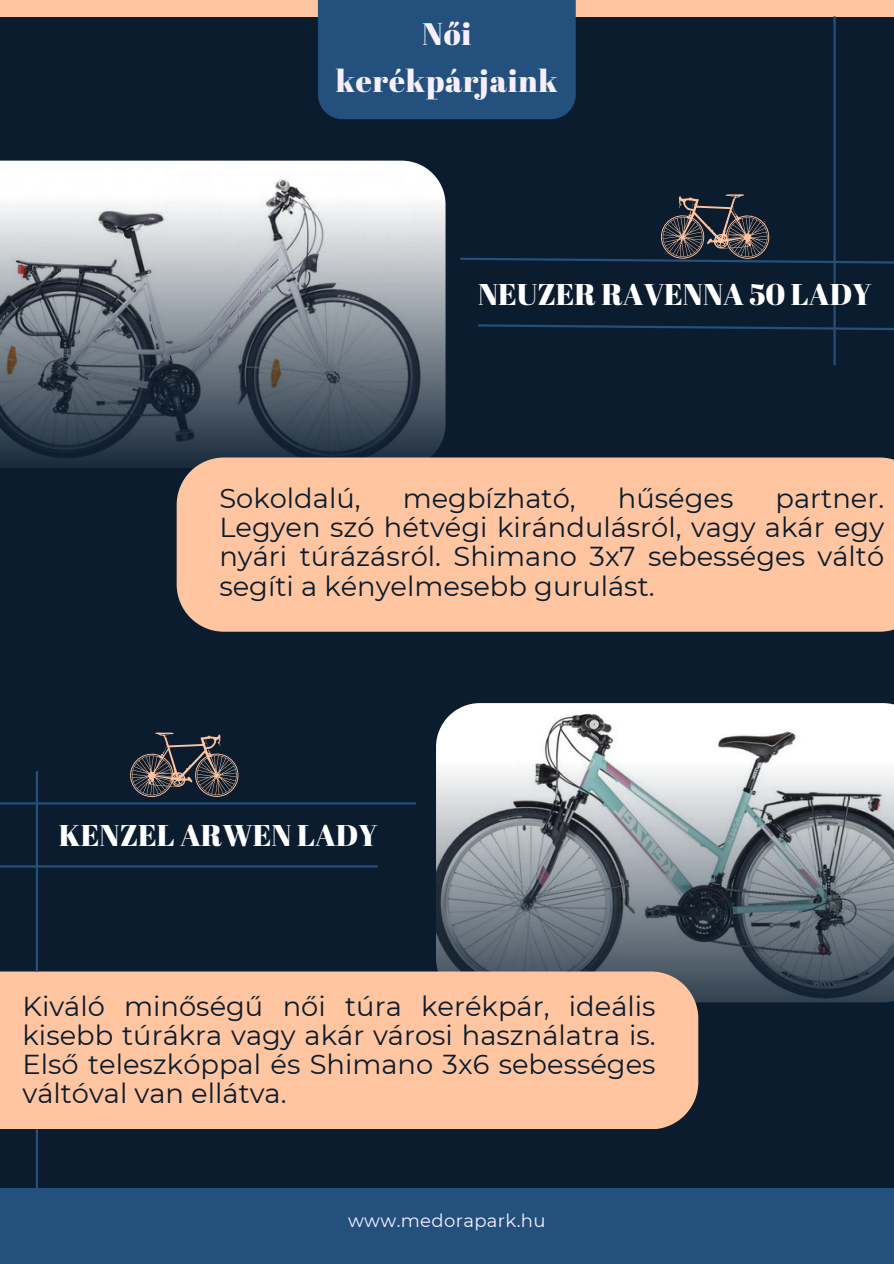
<style>
.page{position:relative;width:894px;height:1264px;background:#fff}
.page>*{position:absolute;margin:0;border:0;box-sizing:border-box;transform-origin:0 0}
.t1{font:31.2px/47.2px "Abril Fatface";letter-spacing:.025em;color:#f7efff;text-align:center}
.t2{font:30px "Abril Fatface";color:#fff}
.t3{font:27.3px/29.2px "Montserrat";color:#0a1c2e;text-align:justify}
.t4{font:18px "Montserrat";letter-spacing:.02em;color:#f7efff}
</style>
<div class="page">
<div style="left:0;top:0;width:893px;height:1263px;background:#0a1c2e"></div>
<div style="left:0;top:1188px;width:893px;height:75px;background:#23507d"></div>
<div style="left:0;top:0;width:893px;height:16px;background:#ffc5a0"></div>
<div style="left:318px;top:0;width:257px;height:119px;background:#23507d"></div>
<svg style="left:0;top:160px;width:446px;height:308px;background:#899098"></svg>
<hr style="left:833px;top:16px;width:2px;height:349px;background:#23507d">
<div style="left:177px;top:457px;width:716px;height:174px;background:#ffc5a0"></div>
<svg style="left:478px;top:323px;width:415px;height:8px"></svg>
<svg style="left:460px;top:194px;width:433px;height:71px"></svg>
<img style="left:444px;top:703px;width:449px;height:19px">
<svg style="left:0;top:722px;width:893px;height:327px"></svg>
<div style="left:0;top:971px;width:698px;height:158px;background:#ffc5a0"></div>
<hr style="left:0;top:802px;width:416px;height:2px;background:#23507d">
<hr style="left:0;top:865px;width:378px;height:2px;background:#23507d">
<hr style="left:36px;top:771px;width:2px;height:200px;background:#23507d">
<hr style="left:36px;top:1129px;width:2px;height:59px;background:#23507d">
<svg style="left:130px;top:732px;width:108px;height:64px"></svg>
<h2 class="t1" style="left:336px;top:9px;width:223px">Női kerékpárjaink</h2>
<p class="t2" style="left:478px;top:273px;width:395px">NEUZER RAVENNA 50 LADY</p>
<p class="t3" style="left:219px;top:483px;width:143px">Sokoldalú,</p>
<p class="t3" style="left:402px;top:483px;width:174px">megbízható,</p>
<p class="t3" style="left:617px;top:483px;width:117px">hűséges</p>
<p class="t3" style="left:219px;top:483px;width:666px;text-indent:556px">partner.<br>Legyen szó hétvégi kirándulásról, vagy akár egy nyári túrázásról. Shimano 3x7 sebességes váltó segíti a kényelmesebb gurulást.</p>
<p class="t2" style="left:59px;top:813px;width:320px">KENZEL ARWEN LADY</p>
<p class="t3" style="left:23px;top:991px;width:634px">Kiváló minőségű női túra kerékpár, ideális kisebb túrákra vagy akár városi használatra is.<br>Első teleszkóppal és Shimano 3x6 sebességes váltóval van ellátva.</p>
<p class="t4" style="left:348px;top:1209px;width:199px">www.medorapark.hu</p>
</div>
